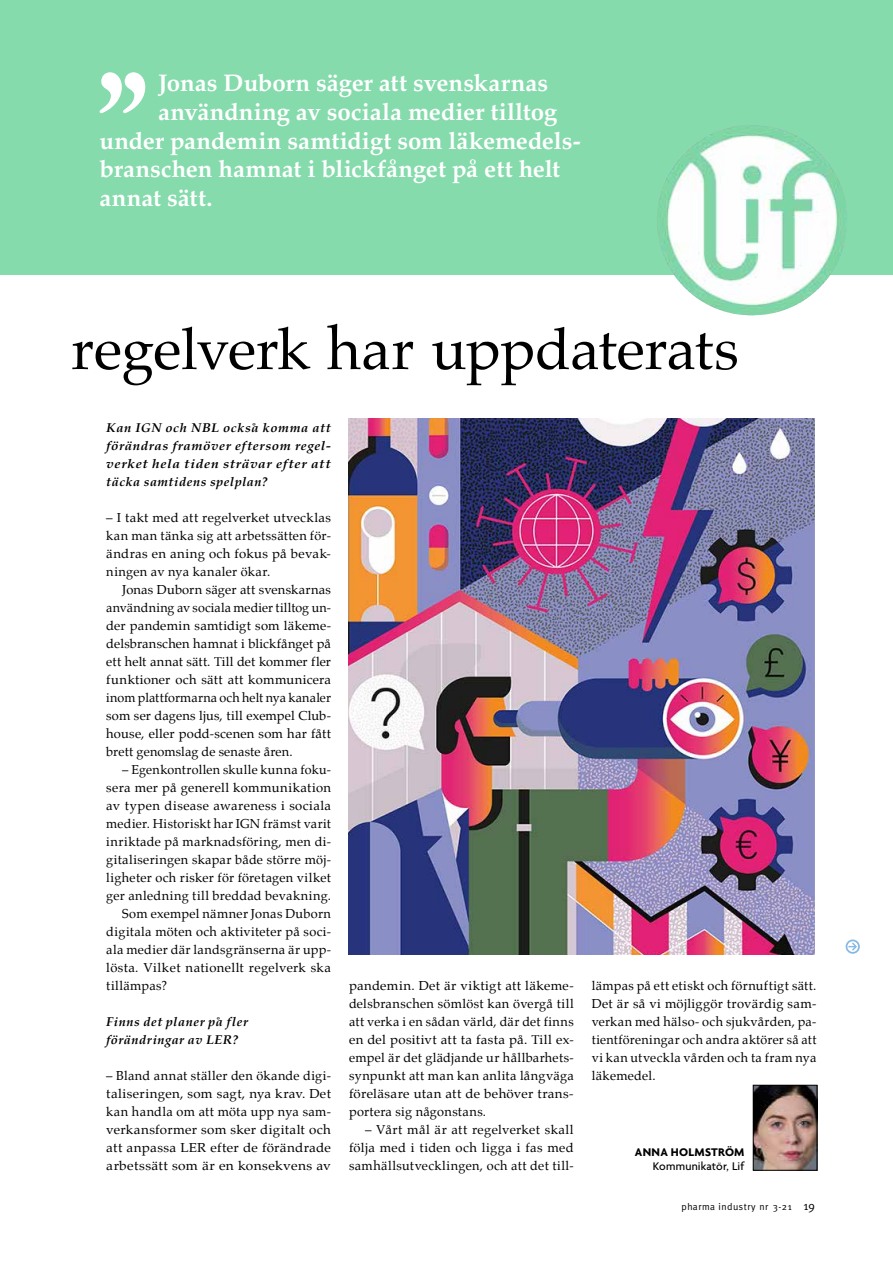
<style>
.page{position:relative;width:893px;height:1263px;background:#fff}
.page>*{position:absolute;margin:0;border:0;box-sizing:border-box;transform-origin:0 0}
.t1{font:58.5px "Palatino";letter-spacing:-.01em;color:#000}
.t2{font:700 24px "Palatino";color:#fff}
.t3{font:12.75px/18px "Palatino";letter-spacing:.025em;color:#000;text-align:justify}
.t4{font:italic 700 12.75px/18px "Palatino";letter-spacing:.045em;color:#000;text-align:justify}
.t5{font:12px "Agenda";letter-spacing:.015em;color:#000}
.t6{font:700 12px "Agenda";letter-spacing:.015em;color:#000}
.t7{font:9.75px "Meta";letter-spacing:.055em;color:#000}
.s1{font-size:12px}
</style>
<div class="page">
<div style="left:0;top:0;width:893px;height:274px;background:#85dbac"></div>
<svg style="left:846px;top:939px;width:14px;height:15px"></svg>
<svg style="left:100px;top:72px;width:45px;height:41px"></svg>
<img style="left:755px;top:1087px;width:60px;height:81px">
<div style="left:753px;top:1085px;width:64px;height:85px;border:1px solid #000"></div>
<img style="left:657px;top:126px;width:88px;height:130px">
<img style="left:348px;top:418px;width:467px;height:537px">
<h2 class="t2" style="left:158px;top:62px;width:392px">Jonas Duborn säger att svenskarnas</h2>
<h2 class="t2" style="left:158px;top:91px;width:401px">användning av sociala medier tilltog</h2>
<h2 class="t2" style="left:100px;top:120px;width:483px">under pandemin samtidigt som läkemedels-</h2>
<h2 class="t2" style="left:100px;top:149px;width:462px">branschen hamnat i blickfånget på ett helt</h2>
<h2 class="t2" style="left:100px;top:178px;width:114px">annat sätt.</h2>
<h1 class="t1" style="left:71px;top:311px;width:669px">regelverk har uppdaterats</h1>
<p class="t4" style="left:106px;top:419px;width:226px">Kan IGN och NBL också komma att förändras framöver eftersom regel&shy;verket hela tiden strävar efter att täcka samtidens spelplan?</p>
<p class="t3" style="left:106px;top:510px;width:226px">– I takt med att regelverket utvecklas kan man tänka sig att arbetssätten för&shy;ändras en aning och fokus på bevak&shy;ningen av nya kanaler ökar.</p>
<p class="t3" style="left:106px;top:582px;width:226px;text-indent:16px">Jonas Duborn säger att svenskarnas användning av sociala medier tilltog un&shy;der pandemin samtidigt som läkeme&shy;delsbranschen hamnat i blickfånget på ett helt annat sätt. Till det kommer fler funktioner och sätt att kommunicera inom plattformarna och helt nya kanaler som ser dagens ljus, till exempel Club&shy;house, eller podd-scenen som har fått brett genomslag de senaste åren.</p>
<p class="t3" style="left:122px;top:762px;width:210px">– Egenkontrollen skulle kunna foku-</p>
<p class="t3" style="left:106px;top:780px;width:226px">sera mer på generell kommunikation</p>
<p class="t3" style="left:106px;top:798px;width:226px">av typen disease awareness i sociala</p>
<p class="t3" style="left:106px;top:816px;width:226px">medier. Historiskt har IGN främst varit</p>
<p class="t3" style="left:106px;top:834px;width:226px">inriktade på marknadsföring, men di-</p>
<p class="t3" style="left:106px;top:852px;width:226px">gitaliseringen skapar både större möj-</p>
<p class="t3" style="left:106px;top:870px;width:226px">ligheter och risker för företagen vilket</p>
<p class="t3" style="left:106px;top:888px;width:226px">ger anledning till breddad bevakning.</p>
<p class="t3" style="left:122px;top:906px;width:210px">Som exempel nämner Jonas Duborn</p>
<p class="t3" style="left:106px;top:924px;width:226px">digitala möten och aktiviteter på soci-</p>
<p class="t3" style="left:106px;top:942px;width:226px">ala medier där landsgränserna är upp-</p>
<p class="t3" style="left:106px;top:960px;width:226px">lösta. Vilket nationellt regelverk ska</p>
<p class="t3" style="left:106px;top:978px;width:62px">tillämpas?</p>
<p class="t4" style="left:106px;top:1013px;width:143px">Finns det planer på fler förändringar av LER?</p>
<p class="t3" style="left:106px;top:1068px;width:226px">– Bland annat ställer den ökande digi&shy;taliseringen, som sagt, nya krav. Det kan handla om att möta upp nya sam&shy;verkansformer som sker digitalt och att anpassa LER efter de förändrade arbetssätt som är en konsekvens av</p>
<p class="t3" style="left:349px;top:978px;width:226px">pandemin. Det är viktigt att läkeme&shy;delsbranschen sömlöst kan övergå till att verka i en sådan värld, där det finns en del positivt att ta fasta på. Till ex&shy;empel är det glädjande ur hållbarhets&shy;synpunkt att man kan anlita långväga föreläsare utan att de behöver trans&shy;portera sig någonstans.</p>
<p class="t3" style="left:349px;top:1122px;width:226px;text-indent:16px">– Vårt mål är att regelverket skall följa med i tiden och ligga i fas med samhällsutvecklingen, och att det til -</p>
<p class="t3" style="left:592px;top:978px;width:226px">lämpas på ett etiskt och förnuftigt sätt.<br>Det är så vi möjliggör trovärdig sam&shy;verkan med hälso- och sjukvården, pa&shy;tientföreningar och andra aktörer så att vi kan utveckla vården och ta fram nya läkemedel.</p>
<p class="t6" style="left:635px;top:1144px;width:111px">ANNA HOLMSTRÖM</p>
<p class="t5" style="left:653px;top:1159px;width:93px">Kommunikatör, Lif</p>
<p class="t7" style="left:682px;top:1201px;width:135px">pharma industry nr 3-21 <span class="s1">19</span></p>
</div>
